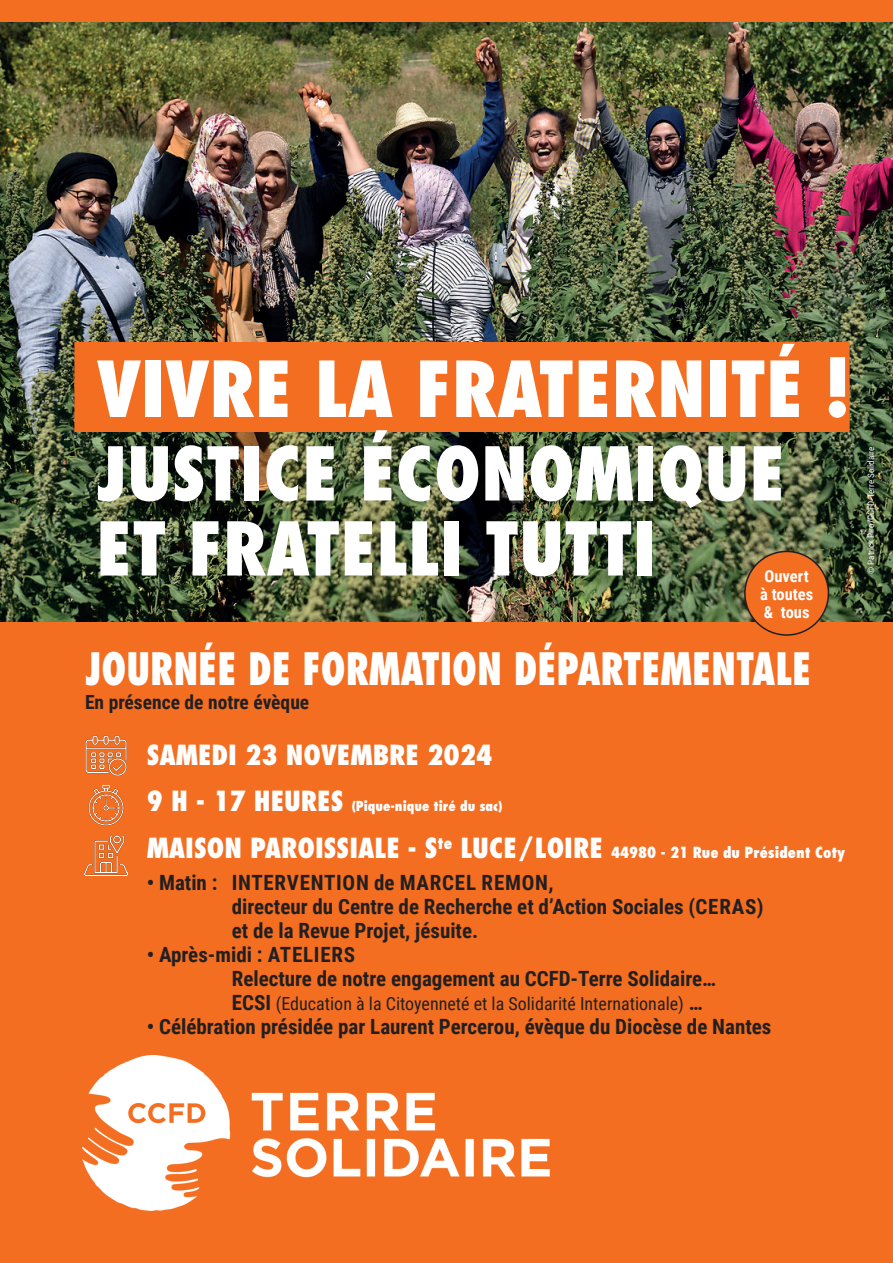
<style>
.page{position:relative;width:893px;height:1263px;background:#fff}
.page>*{position:absolute;margin:0;border:0;box-sizing:border-box;transform-origin:0 0}
.t1{font:800 condensed 75px "Futura";color:#fff}
.t2{font:800 condensed 72px/75px "Futura";color:#fff}
.t3{font:800 condensed 43.5px "Futura";color:#fff;scale:.88 1}
.t4{font:800 condensed 27px "Futura";color:#fff}
.t5{font:700 21px/24px "Roboto Condensed";color:#231f20}
.t6{font:700 19.5px "Roboto Condensed";color:#231f20}
.t7{font:18px "Roboto Condensed";color:#231f20}
.t8{font:700 16.5px/18px "Roboto Condensed";color:#fff}
.t9{font:800 condensed 13.5px "Futura";color:#fff}
.t10{font:9px "Roboto Condensed";color:#fff}
.s1{font-size:27px}
.s2{font-size:15px}
.s3{font-weight:700;font-size:21px}
</style>
<div class="page">
<img style="left:0;top:21px;width:893px;height:602px">
<div style="left:0;top:0;width:893px;height:21px;background:#f36e21"></div>
<div style="left:0;top:623px;width:893px;height:640px;background:#f36e21"></div>
<div style="left:74px;top:342px;width:776px;height:90px;background:#f36e21"></div>
<img style="left:83px;top:1055px;width:467px;height:155px">
<div style="left:745px;top:551px;width:83px;height:84px;background:#f36e21;border-radius:50%"></div>
<div style="left:744px;top:551px;width:85px;height:85px;border:2px solid #231f20;border-radius:50%"></div>
<img style="left:85px;top:735px;width:42px;height:41px">
<img style="left:85px;top:836px;width:43px;height:39px">
<img style="left:88px;top:786px;width:36px;height:40px">
<h1 class="t1" style="left:97px;top:342px;width:753px">VIVRE LA FRATERNITÉ !</h1>
<h2 class="t2" style="left:96px;top:436px;width:690px">JUSTICE ÉCONOMIQUE<br>ET FRATELLI TUTTI</h2>
<p class="t8" style="left:760px;top:567px;width:55px">Ouvert à toutes &amp; tous</p>
<h3 class="t3" style="left:85px;top:642px;width:827px">JOURNÉE DE FORMATION DÉPARTEMENTALE</h3>
<p class="t6" style="left:85px;top:688px;width:226px">En présence de notre évèque</p>
<p class="t4" style="left:147px;top:738px;width:347px">SAMEDI 23 NOVEMBRE 2024</p>
<p class="t9" style="left:147px;top:798px;width:357px"><span class="s1">9 H - 17 HEURES</span> (Pique-nique tiré du sac)</p>
<p class="t4" style="left:147px;top:831px;width:700px">MAISON PAROISSIALE - S<sup>te</sup> LUCE/LOIRE <span class="s2">44980 - 21 Rue du Président Coty</span></p>
<p class="t5" style="left:232px;top:870px;width:533px;text-indent:-85px">• Matin : INTERVENTION de MARCEL REMON,<br>directeur du Centre de Recherche et d’Action Sociales (CERAS) et de la Revue Projet, jésuite.</p>
<p class="t5" style="left:232px;top:942px;width:486px;text-indent:-85px">• Après-midi : ATELIERS<br>Relecture de notre engagement au CCFD-Terre Solidaire…</p>
<p class="t7" style="left:232px;top:991px;width:472px"><span class="s3">ECSI</span> (Education à la Citoyenneté et la Solidarité Internationale) <span class="s3">…</span></p>
<p class="t5" style="left:147px;top:1014px;width:626px">• Célébration présidée par Laurent Percerou, évèque du Diocèse de Nantes</p>
<p class="t10" style="left:865px;top:574px;width:128px;rotate:-90deg">© Patrick Piro/CCFD-Terre Solidaire</p>
</div>
